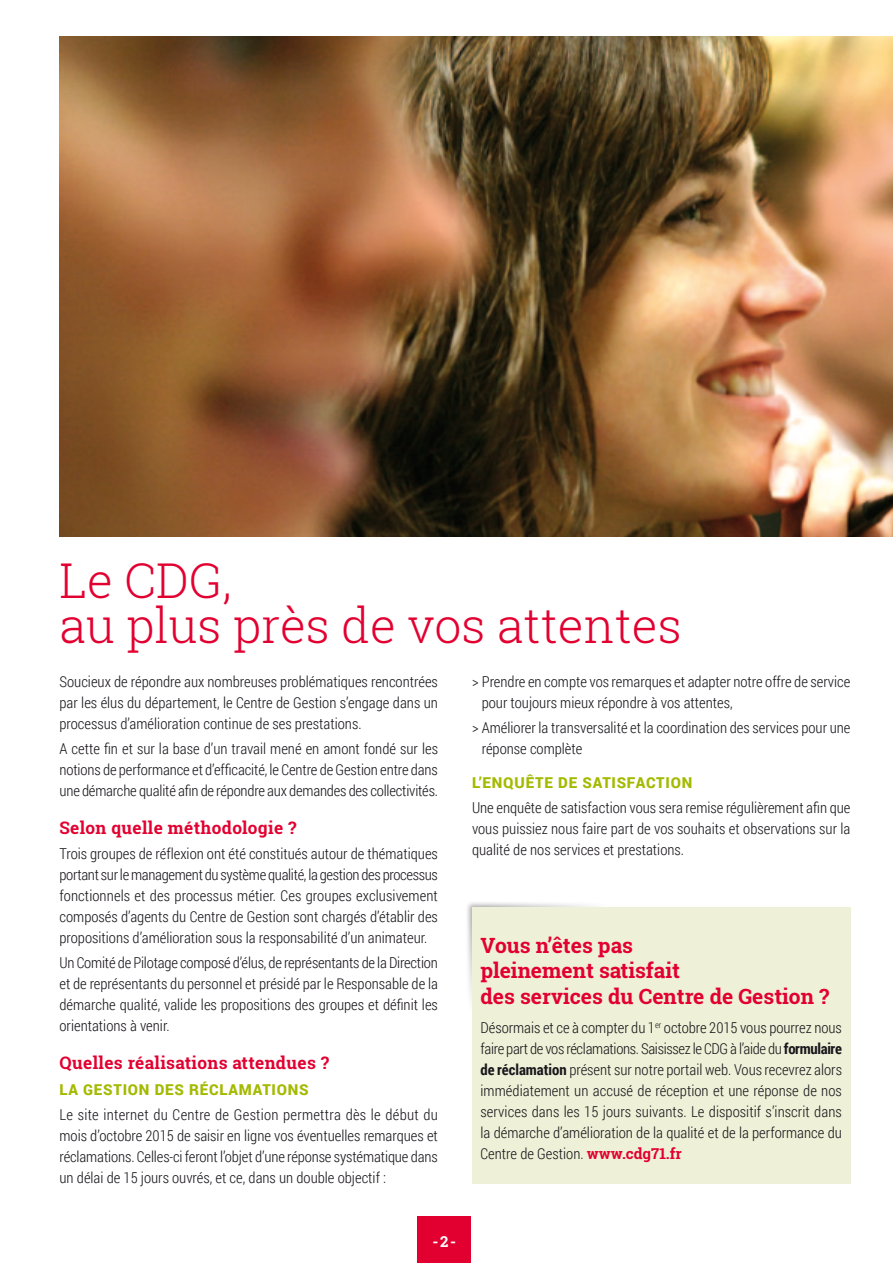
<style>
.page{position:relative;width:893px;height:1263px;background:#fff}
.page>*{position:absolute;margin:0;border:0;box-sizing:border-box;transform-origin:0 0}
.t1{font:300 48px/45px "Roboto Slab";color:#e20030}
.t2{font:700 21px/25.5px "Roboto Slab";color:#e20030}
.t3{font:700 17.25px "Roboto Slab";letter-spacing:.02em;color:#e20030}
.t4{font:300 15px/21px "Roboto Condensed";color:#1a171c;text-align:justify}
.t5{font:900 15px "Roboto";letter-spacing:.05em;color:#a4ba00}
.t6{font:700 15px "Roboto Slab";color:#fff}
.s1{font-weight:700}
.s2{font-family:"Roboto Slab";font-weight:700;color:#e20030}
</style>
<div class="page">
<div style="left:465px;top:900px;width:149px;height:114px;background:#1a171c;opacity:.35"></div>
<div style="left:472px;top:907px;width:378px;height:276px;background:#eef1d7"></div>
<div style="left:418px;top:1216px;width:53px;height:47px;background:#e20030"></div>
<img style="left:60px;top:36px;width:833px;height:501px">
<h1 class="t1" style="left:60px;top:557px;width:624px">Le CDG,<br>au plus près de vos attentes</h1>
<p class="t4" style="left:60px;top:670px;width:380px">Soucieux de répondre aux nombreuses problématiques rencontrées par les élus du département, le Centre de Gestion s’engage dans un processus d’amélioration continue de ses prestations.</p>
<p class="t4" style="left:60px;top:737px;width:380px">A cette fin et sur la base d’un travail mené en amont fondé sur les notions de performance et d’efficacité, le Centre de Gestion entre dans une démarche qualité afin de répondre aux demandes des collectivités.</p>
<p class="t3" style="left:60px;top:816px;width:238px">Selon quelle méthodologie ?</p>
<p class="t4" style="left:60px;top:843px;width:380px">Trois groupes de réflexion ont été constitués autour de thématiques portant sur le management du système qualité, la gestion des processus fonctionnels et des processus métier. Ces groupes exclusivement composés d’agents du Centre de Gestion sont chargés d’établir des propositions d’amélioration sous la responsabilité d’un animateur.</p>
<p class="t4" style="left:60px;top:952px;width:380px">Un Comité de Pilotage composé d’élus, de représentants de la Direction et de représentants du personnel et présidé par le Responsable de la démarche qualité, valide les propositions des groupes et définit les orientations à venir.</p>
<p class="t3" style="left:60px;top:1051px;width:271px">Quelles réalisations attendues ?</p>
<p class="t5" style="left:60px;top:1079px;width:35px">LA GES</p>
<p class="t5" style="left:113px;top:1079px;width:52px">TION DES</p>
<p class="t5" style="left:189px;top:1079px;width:22px">RÉCLA</p>
<p class="t5" style="left:239px;top:1079px;width:69px">MATIONS</p>
<p class="t4" style="left:60px;top:1103px;width:380px">Le site internet du Centre de Gestion permettra dès le début du mois d’octobre 2015 de saisir en ligne vos éventuelles remarques et réclamations. Celles-ci feront l’objet d’une réponse systématique dans un délai de 15 jours ouvrés, et ce, dans un double objectif :</p>
<p class="t4" style="left:482px;top:670px;width:370px;text-indent:-10px">&gt; Prendre en compte vos remarques et adapter notre offre de service pour toujours mieux répondre à vos attentes,</p>
<p class="t4" style="left:482px;top:716px;width:370px;text-indent:-10px">&gt; Améliorer la transversalité et la coordination des services pour une réponse complète</p>
<p class="t5" style="left:472px;top:772px;width:222px">L’ENQUÊTE DE SATISFACTION</p>
<p class="t4" style="left:472px;top:796px;width:380px">Une enquête de satisfaction vous sera remise régulièrement afin que vous puissiez nous faire part de vos souhaits et observations sur la qualité de nos services et prestations.</p>
<h2 class="t2" style="left:480px;top:932px;width:350px">Vous n’êtes pas<br>pleinement satisfait<br>des services du Centre de Gestion ?</h2>
<p class="t4" style="left:480px;top:1017px;width:363px">Désormais et ce à compter du 1<sup>er</sup> octobre 2015 vous pourrez nous faire part de vos réclamations. Saisissez le CDG à l’aide du <span class="s1">formulaire de réclamation</span> présent sur notre portail web. Vous recevrez alors immédiatement un accusé de réception et une réponse de nos services dans les 15 jours suivants. Le dispositif s’inscrit dans la démarche d’amélioration de la qualité et de la performance du Centre de Gestion. <span class="s2">www.cdg71.fr</span></p>
<p class="t6" style="left:433px;top:1232px;width:25px">-2-</p>
</div>
